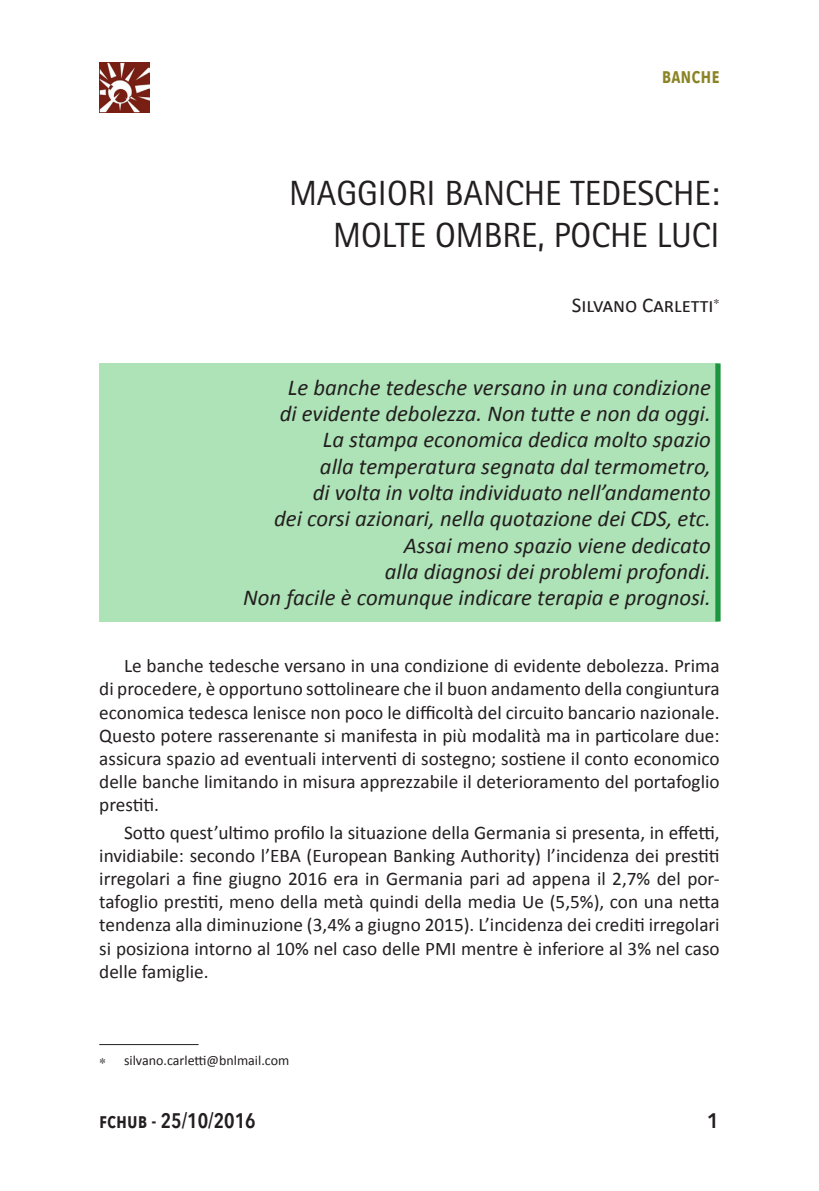
<style>
.page{position:relative;width:819px;height:1191px;background:#fff}
.page>*{position:absolute;margin:0;border:0;box-sizing:border-box;transform-origin:0 0}
.Titolo_capitolo{font:35px/42px "Rotis Sans Serif";color:#231f20;text-align:right}
.Titoletti{font:italic 22.75px/26.2px "Calibri";color:#231f20;text-align:right}
.t1{font:600 21px "Avenir Next Condensed";color:#231f20}
.Autore{font:21px "Calibri";color:#231f20}
.t2{font:600 21px "Avenir Next Condensed";color:#8a8426}
.t3{font:600 21px "Avenir Next";color:#231f20}
.Testo{font:19.25px/23.1px "Calibri";color:#231f20;text-align:justify}
.Nota_apertura{font:14px "Calibri";color:#231f20}
</style>
<div class="page">
<img style="left:99px;top:62px;width:50px;height:50px">
<div style="left:99px;top:363px;width:619px;height:258px;background:#ade3b6"></div>
<div style="left:715px;top:363px;width:5px;height:258px;background:#1b953e"></div>
<hr style="left:99px;top:1044px;width:99px;height:1px;background:#231f20">
<p class="t2" style="left:661px;top:58px;width:59px">banche</p>
<p class="Titolo_capitolo" style="left:289px;top:172px;width:432px">MAGGIORI BANCHE TEDESCHE:<br>MOLTE OMBRE, POCHE LUCI</p>
<p class="Autore" style="left:572px;top:291px;width:143px">Silvano Carletti</p>
<p class="Titoletti" style="left:243px;top:373px;width:469px">Le banche tedesche versano in una condizione<br>di evidente debolezza. Non tutte e non da oggi.<br>La stampa economica dedica molto spazio<br>alla temperatura segnata dal termometro,<br>di volta in volta individuato nell’andamento<br>dei corsi azionari, nella quotazione dei CDS, etc.<br>Assai meno spazio viene dedicato<br>alla diagnosi dei problemi profondi.<br>Non facile è comunque indicare terapia e prognosi.</p>
<p class="Testo" style="left:99px;top:654px;width:622px;text-indent:25px">Le banche tedesche versano in una condizione di evidente debolezza. Prima di procedere, è opportuno sottolineare che il buon andamento della congiuntura economica tedesca lenisce non poco le difficoltà del circuito bancario nazionale.<br>Questo potere rasserenante si manifesta in più modalità ma in particolare due: assicura spazio ad eventuali interventi di sostegno; sostiene il conto economico delle banche limitando in misura apprezzabile il deterioramento del portafoglio prestiti.</p>
<p class="Testo" style="left:99px;top:821px;width:622px;text-indent:25px">Sotto quest’ultimo profilo la situazione della Germania si presenta, in effetti, invidiabile: secondo l’EBA (European Banking Authority) l’incidenza dei prestiti irregolari a fine giugno 2016 era in Germania pari ad appena il 2,7% del por&shy;tafoglio prestiti, meno della metà quindi della media Ue (5,5%), con una netta tendenza alla diminuzione (3,4% a giugno 2015). L’incidenza dei crediti irregolari si posiziona intorno al 10% nel caso delle PMI mentre è inferiore al 3% nel caso delle famiglie.</p>
<p class="Nota_apertura" style="left:124px;top:1051px;width:167px">silvano.carletti@bnlmail.com</p>
<p class="t1" style="left:99px;top:1102px;width:158px">fchub - 25/10/2016</p>
<p class="t3" style="left:706px;top:1102px;width:14px">1</p>
</div>
